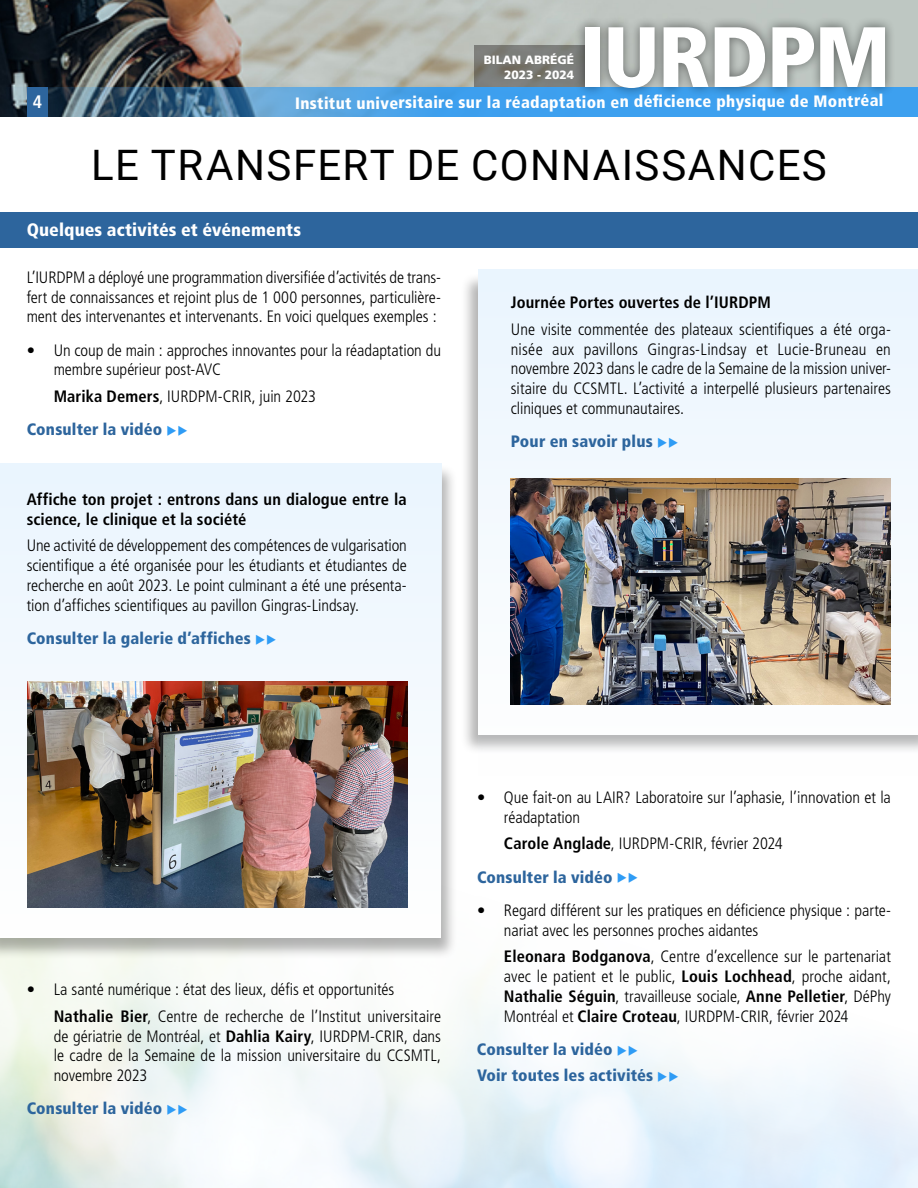
<style>
.page{position:relative;width:918px;height:1188px;background:#fff}
.page>*{position:absolute;margin:0;border:0;box-sizing:border-box;transform-origin:0 0}
.t1{font:900 condensed 85.5px "Frutiger LT Pro";letter-spacing:-.025em;color:#fff;scale:1.05 1}
.t2{font:42px "Roboto";letter-spacing:.035em;color:#000}
.t3{font:700 condensed 18.15px "Frutiger LT Pro";color:#fff}
.t4{font:900 condensed 18px "Frutiger LT Pro";letter-spacing:.005em;color:#fff}
.t5{font:300 condensed 16.5px/19.8px "Frutiger LT Pro";letter-spacing:-.005em;color:#000}
.t6{font:900 condensed 16.5px/26.5px "Frutiger LT Pro";letter-spacing:.01em;color:#2d659d}
.t7{font:700 condensed 16.5px/19.8px "Frutiger LT Pro";letter-spacing:.005em;color:#000}
.t8{font:900 condensed 16.5px "Frutiger LT Pro";letter-spacing:.015em;color:#fff}
.t9{font:900 12px/15px "Frutiger LT Pro";color:#fff;text-align:right}
.s1{font-weight:700}
.s2{font-weight:900;color:#2d659d}
.s3{color:#2f9cf5}
</style>
<div class="page">
<img style="left:0;top:0;width:918px;height:87px">
<svg style="left:0;top:87px;width:918px;height:30px;fill:#3da0e9"></svg>
<svg style="left:474px;top:46px;width:100px;height:41px;fill:#7b7e7a"></svg>
<div style="left:27px;top:87px;width:21px;height:30px;background:#2d659d"></div>
<div style="left:574px;top:16px;width:322px;height:82px;background:#000;opacity:.5"></div>
<div style="left:0;top:212px;width:918px;height:36px;background:#2d659d"></div>
<div style="left:460px;top:273px;width:458px;height:482px;background:#000;opacity:.3"></div>
<svg style="left:478px;top:270px;width:440px;height:485px;fill:#eff7fe"></svg>
<div style="left:0;top:464px;width:458px;height:495px;background:#000;opacity:.3"></div>
<div style="left:0;top:463px;width:442px;height:474px;background:#eaf5fe"></div>
<img style="left:28px;top:681px;width:380px;height:227px">
<img style="left:511px;top:478px;width:380px;height:227px">
<p class="t3" style="left:33px;top:91px;width:11px">4</p>
<p class="t9" style="left:484px;top:52px;width:92px">BILAN ABRÉGÉ<br>2023 - 2024</p>
<h1 class="t1" style="left:579px;top:6px;width:299px">IURDPM</h1>
<p class="t8" style="left:295px;top:92px;width:590px">Institut universitaire sur la réadaptation en déficience physique de Montréal</p>
<h2 class="t2" style="left:91px;top:135px;width:737px">LE TRANSFERT DE CONNAISSANCES</h2>
<p class="t4" style="left:27px;top:219px;width:276px">Quelques activités et événements</p>
<p class="t5" style="left:27px;top:267px;width:416px;text-align:justify">L’IURDPM a déployé une programmation diversifiée d’activités de trans&shy;fert de connaissances et rejoint plus de 1 000 personnes, particulière&shy;ment des intervenantes et intervenants. En voici quelques exemples :</p>
<p class="t5" style="left:54px;top:340px;width:389px;text-indent:-27px">• Un coup de main : approches innovantes pour la réadaptation du membre supérieur post-AVC</p>
<p class="t5" style="left:27px;top:380px;width:291px;line-height:33.3px;text-indent:27px"><span class="s1">Marika Demers</span>, IURDPM-CRIR, juin 2023<br><span class="s2">Consulter la vidéo</span> <span class="s3">◆◆</span></p>
<p class="t7" style="left:27px;top:489px;width:382px">Affiche ton projet : entrons dans un dialogue entre la science, le clinique et la société</p>
<p class="t5" style="left:27px;top:536px;width:382px;text-align:justify">Une activité de développement des compétences de vulgarisation scientifique a été organisée pour les étudiants et étudiantes de recherche en août 2023. Le point culminant a été une présenta&shy;tion d’affiches scientifiques au pavillon Gingras-Lindsay.</p>
<p class="t6" style="left:27px;top:625px;width:252px">Consulter la galerie d’affiches <span class="s3">◆◆</span></p>
<p class="t7" style="left:511px;top:293px;width:262px">Journée Portes ouvertes de l’IURDPM</p>
<p class="t5" style="left:511px;top:319px;width:382px;text-align:justify">Une visite commentée des plateaux scientifiques a été orga&shy;nisée aux pavillons Gingras-Lindsay et Lucie-Bruneau en novembre 2023 dans le cadre de la Semaine de la mission univer&shy;sitaire du CCSMTL. L’activité a interpellé plusieurs partenaires cliniques et communautaires.</p>
<p class="t6" style="left:511px;top:428px;width:169px">Pour en savoir plus <span class="s3">◆◆</span></p>
<p class="t5" style="left:54px;top:976px;width:389px;line-height:26.5px;text-indent:-27px">• La santé numérique : état des lieux, défis et opportunités<br><span class="s1">Nathalie Bier</span>, Centre de recherche de l’Institut universitaire</p>
<p class="t5" style="left:54px;top:1026px;width:389px;text-align:justify">de gériatrie de Montréal, et <span class="s1">Dahlia Kairy</span>, IURDPM-CRIR, dans le cadre de la Semaine de la mission universitaire du CCSMTL, novembre 2023</p>
<p class="t6" style="left:27px;top:1095px;width:163px">Consulter la vidéo <span class="s3">◆◆</span></p>
<p class="t5" style="left:504px;top:788px;width:388px;text-indent:-27px">• Que fait-on au LAIR? Laboratoire sur l’aphasie, l’innovation et la réadaptation</p>
<p class="t5" style="left:477px;top:827px;width:307px;line-height:33.3px;text-indent:27px"><span class="s1">Carole Anglade</span>, IURDPM-CRIR, février 2024<br><span class="s2">Consulter la vidéo</span> <span class="s3">◆◆</span></p>
<p class="t5" style="left:504px;top:900px;width:389px;text-indent:-27px">• Regard différent sur les pratiques en déficience physique : parte&shy;nariat avec les personnes proches aidantes</p>
<p class="t5" style="left:504px;top:947px;width:389px;text-align:justify"><span class="s1">Eleonara Bodganova</span>, Centre d’excellence sur le partenariat avec le patient et le public, <span class="s1">Louis Lochhead</span>, proche aidant, <span class="s1">Nathalie Séguin</span>, travailleuse sociale, <span class="s1">Anne Pelletier</span>, DéPhy Montréal et <span class="s1">Claire Croteau</span>, IURDPM-CRIR, février 2024</p>
<p class="t6" style="left:477px;top:1036px;width:203px">Consulter la vidéo <span class="s3">◆◆<br></span>Voir toutes les activités <span class="s3">◆◆</span></p>
</div>
